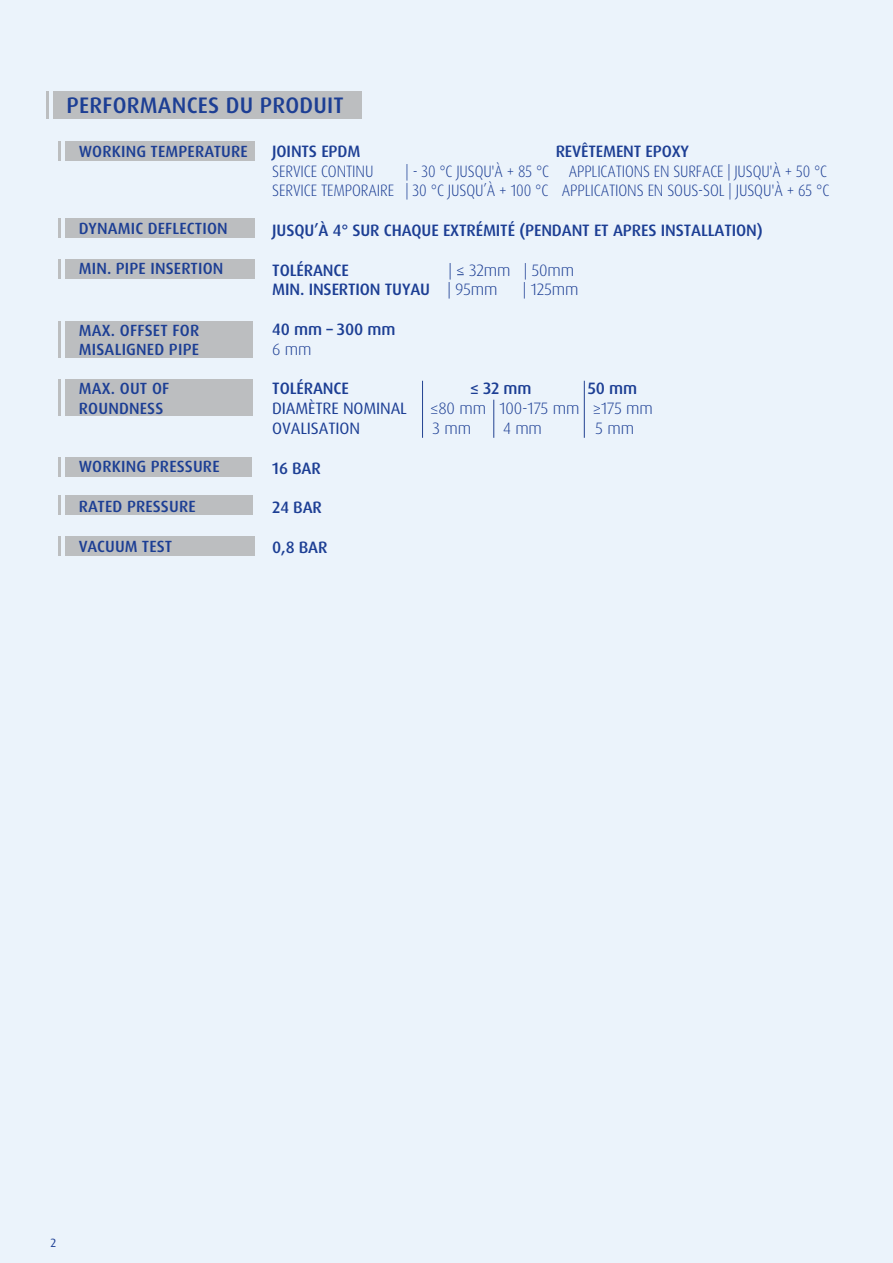
<style>
.page{position:relative;width:893px;height:1263px;background:#ebf3fb}
.page>*{position:absolute;margin:0;border:0;box-sizing:border-box;transform-origin:0 0}
.t1{font:500 22.5px "Dax OT";letter-spacing:.01em;color:#1c3e94}
.t2{font:500 16.5px/19.8px "Dax OT";letter-spacing:-.01em;color:#1c3e94}
.t3{font:300 16.5px/19.8px "Dax OT";letter-spacing:-.01em;color:#1c3e94;text-align:right;scale:.9 1}
.t4{font:300 16.5px "Dax OT";letter-spacing:-.01em;color:#1c3e94}
.t5{font:16.5px "Dax OT";letter-spacing:-.01em;color:#1c3e94}
.t6{font:500 16.2px/19.5px "Dax OT";letter-spacing:.01em;color:#1c3e94}
.t7{font:12px "Dax OT";color:#1c3e94}
.s1{font-weight:300}
</style>
<div class="page">
<hr style="left:59px;top:321px;width:2px;height:37px;background:#bcbec0">
<div style="left:65px;top:321px;width:187px;height:37px;background:#bcbec0"></div>
<hr style="left:59px;top:457px;width:2px;height:20px;background:#bcbec0">
<div style="left:65px;top:457px;width:187px;height:20px;background:#bcbec0"></div>
<hr style="left:59px;top:536px;width:2px;height:20px;background:#bcbec0">
<div style="left:65px;top:536px;width:189px;height:20px;background:#bcbec0"></div>
<hr style="left:59px;top:495px;width:2px;height:20px;background:#bcbec0">
<div style="left:65px;top:495px;width:187px;height:20px;background:#bcbec0"></div>
<hr style="left:59px;top:141px;width:2px;height:20px;background:#bcbec0">
<div style="left:65px;top:141px;width:189px;height:20px;background:#bcbec0"></div>
<hr style="left:59px;top:218px;width:2px;height:20px;background:#bcbec0">
<div style="left:65px;top:218px;width:189px;height:20px;background:#bcbec0"></div>
<hr style="left:59px;top:259px;width:2px;height:20px;background:#bcbec0">
<div style="left:65px;top:259px;width:189px;height:20px;background:#bcbec0"></div>
<hr style="left:46px;top:92px;width:3px;height:27px;background:#bcbec0">
<div style="left:53px;top:92px;width:308px;height:27px;background:#bcbec0"></div>
<hr style="left:59px;top:379px;width:2px;height:37px;background:#bcbec0">
<div style="left:65px;top:379px;width:187px;height:37px;background:#bcbec0"></div>
<hr style="left:422px;top:381px;width:1px;height:57px;background:#224292">
<hr style="left:584px;top:381px;width:1px;height:57px;background:#224292">
<hr style="left:493px;top:400px;width:1px;height:38px;background:#224292">
<h1 class="t1" style="left:67px;top:91px;width:279px">PERFORMANCES DU PRODUIT</h1>
<p class="t6" style="left:79px;top:142px;width:170px">WORKING TEMPERATURE</p>
<p class="t2" style="left:272px;top:141px;width:90px">JOINTS EPDM</p>
<p class="t2" style="left:556px;top:141px;width:135px">REVÊTEMENT EPOXY</p>
<p class="t3" style="left:272px;top:161px;width:114px">SERVICE CONTINU</p>
<p class="t3" style="left:272px;top:161px;width:621px">| - 30 °C JUSQU'À + 85 °C APPLICATIONS EN SURFACE | JUSQU'À + 50 °C<br>SERVICE TEMPORAIRE | 30 °C JUSQU’À + 100 °C APPLICATIONS EN SOUS-SOL | JUSQU'À + 65 °C</p>
<p class="t2" style="left:272px;top:220px;width:492px">JUSQU’À 4° SUR CHAQUE EXTRÉMITÉ (PENDANT ET APRES INSTALLATION)</p>
<p class="t2" style="left:272px;top:260px;width:78px">TOLÉRANCE</p>
<p class="t6" style="left:79px;top:219px;width:150px">DYNAMIC DEFLECTION</p>
<p class="t6" style="left:79px;top:259px;width:146px">MIN. PIPE INSERTION</p>
<p class="t2" style="left:272px;top:260px;width:303px;text-indent:176px"><span class="s1">| &lt; 32mm | 50mm<br></span>MIN. INSERTION TUYAU <span class="s1">| 95mm</span></p>
<p class="t4" style="left:523px;top:279px;width:57px">| 125mm</p>
<p class="t6" style="left:79px;top:320px;width:122px">MAX. OFFSET FOR<br>MISALIGNED PIPE</p>
<p class="t6" style="left:79px;top:379px;width:92px">MAX. OUT OF<br>ROUNDNESS</p>
<p class="t6" style="left:79px;top:457px;width:142px">WORKING PRESSURE</p>
<p class="t6" style="left:79px;top:497px;width:118px">RATED PRESSURE</p>
<p class="t6" style="left:79px;top:537px;width:95px">VACUUM TEST</p>
<p class="t2" style="left:272px;top:319px;width:125px">40 mm – 300 mm</p>
<p class="t4" style="left:272px;top:339px;width:41px">6 mm</p>
<p class="t2" style="left:272px;top:379px;width:78px">TOLÉRANCE</p>
<p class="t2" style="left:470px;top:379px;width:63px">≤ 32 mm</p>
<p class="t2" style="left:588px;top:379px;width:51px">50 mm</p>
<p class="t5" style="left:272px;top:398px;width:136px">DIAMÈTRE NOMINAL</p>
<p class="t4" style="left:430px;top:398px;width:224px">≤80 mm 100-175 mm ≥175 mm</p>
<p class="t5" style="left:272px;top:418px;width:89px">OVALISATION</p>
<p class="t4" style="left:433px;top:418px;width:40px">3 mm</p>
<p class="t4" style="left:503px;top:418px;width:40px">4 mm</p>
<p class="t4" style="left:596px;top:418px;width:40px">5 mm</p>
<p class="t2" style="left:272px;top:458px;width:50px">16 BAR</p>
<p class="t2" style="left:272px;top:498px;width:51px">24 BAR</p>
<p class="t2" style="left:272px;top:537px;width:57px">0,8 BAR</p>
<p class="t7" style="left:51px;top:1235px;width:7px">2</p>
</div>
